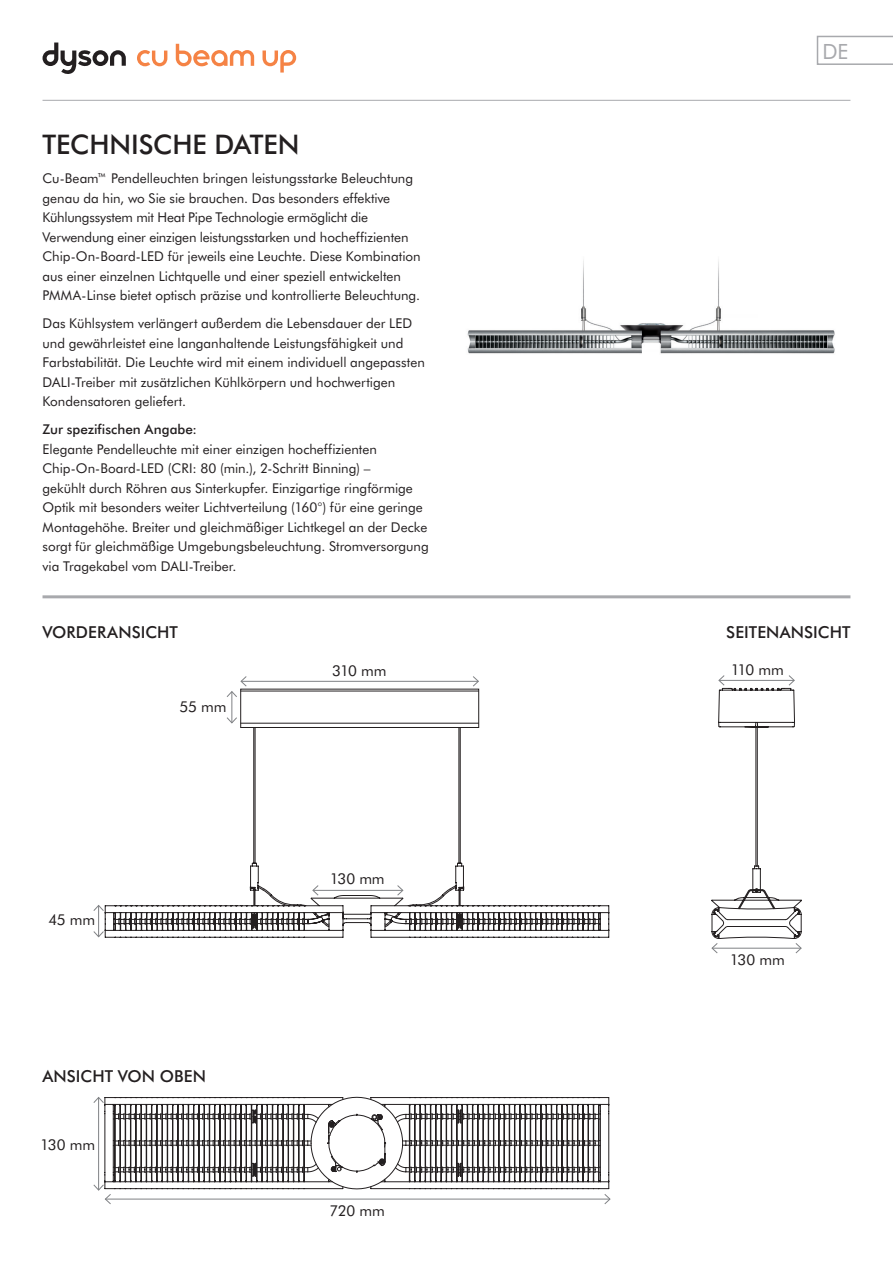
<style>
.page{position:relative;width:893px;height:1263px;background:#fff}
.page>*{position:absolute;margin:0;border:0;box-sizing:border-box;transform-origin:0 0}
.t1{font:500 27px "Futura BT";letter-spacing:-.005em;color:#231f20}
.t2{font:21px "Futura BT";color:#a8a9ad}
.t3{font:500 16.5px "Futura BT";color:#231f20}
.t4{font:15px "Futura BT";letter-spacing:-.01em;color:#231f20}
.t5{font:13.5px/19.5px "Futura BT";color:#231f20}
.t6{font:500 13.5px "Futura BT";color:#231f20}
</style>
<div class="page">
<svg style="left:105px;top:728px;width:504px;height:210px"></svg>
<hr style="left:98px;top:905px;width:1px;height:32px;background:#808285">
<svg style="left:93px;top:905px;width:12px;height:7px"></svg>
<svg style="left:93px;top:930px;width:12px;height:8px"></svg>
<hr style="left:231px;top:692px;width:1px;height:31px;background:#808285">
<svg style="left:227px;top:717px;width:10px;height:7px"></svg>
<svg style="left:253px;top:884px;width:208px;height:43px"></svg>
<hr style="left:241px;top:681px;width:237px;height:1px;background:#808285">
<svg style="left:472px;top:676px;width:7px;height:11px"></svg>
<svg style="left:226px;top:676px;width:21px;height:22px"></svg>
<div style="left:240px;top:689px;width:239px;height:39px;border:1px solid #231f20"></div>
<hr style="left:43px;top:100px;width:807px;height:1px;background:#a8a9ad">
<hr style="left:43px;top:595px;width:807px;height:3px;background:#a8a9ad">
<hr style="left:241px;top:691px;width:238px;height:1px;background:#231f20">
<hr style="left:241px;top:723px;width:238px;height:1px;background:#231f20">
<hr style="left:756px;top:727px;width:1px;height:140px;background:#231f20">
<hr style="left:757px;top:727px;width:1px;height:140px;background:#231f20">
<svg style="left:711px;top:865px;width:91px;height:89px"></svg>
<svg style="left:718px;top:675px;width:77px;height:53px"></svg>
<img style="left:467px;top:260px;width:368px;height:94px">
<svg style="left:93px;top:1096px;width:518px;height:109px"></svg>
<svg style="left:43px;top:43px;width:83px;height:31px"></svg>
<svg style="left:137px;top:50px;width:30px;height:16px"></svg>
<svg style="left:176px;top:44px;width:78px;height:22px"></svg>
<svg style="left:262px;top:50px;width:34px;height:23px"></svg>
<svg style="left:817px;top:36px;width:76px;height:29px"></svg>
<h1 class="t1" style="left:43px;top:127px;width:259px">TECHNISCHE DATEN</h1>
<p class="t5" style="left:43px;top:168px;width:380px">Cu-Beam™ Pendelleuchten bringen leistungsstarke Beleuchtung genau da hin, wo Sie sie brauchen. Das besonders effektive Kühlungssystem mit Heat Pipe Technologie ermöglicht die Verwendung einer einzigen leistungsstarken und hocheffizienten Chip-On-Board-LED für jeweils eine Leuchte. Diese Kombination aus einer einzelnen Lichtquelle und einer speziell entwickelten PMMA-Linse bietet optisch präzise und kontrollierte Beleuchtung.</p>
<p class="t5" style="left:43px;top:313px;width:384px">Das Kühlsystem verlängert außerdem die Lebensdauer der LED und gewährleistet eine langanhaltende Leistungsfähigkeit und Farbstabilität. Die Leuchte wird mit einem individuell angepassten DALI-Treiber mit zusätzlichen Kühlkörpern und hochwertigen Kondensatoren geliefert.</p>
<p class="t6" style="left:43px;top:421px;width:156px">Zur spezifischen Angabe:</p>
<p class="t5" style="left:43px;top:439px;width:388px">Elegante Pendelleuchte mit einer einzigen hocheffizienten Chip-On-Board-LED (CRI: 80 (min.), 2-Schritt Binning) –<br>gekühlt durch Röhren aus Sinterkupfer. Einzigartige ringförmige Optik mit besonders weiter Lichtverteilung (160°) für eine geringe Montagehöhe. Breiter und gleichmäßiger Lichtkegel an der Decke sorgt für gleichmäßige Umgebungsbeleuchtung. Stromversorgung via Tragekabel vom DALI-Treiber.</p>
<p class="t3" style="left:43px;top:621px;width:137px">VORDERANSICHT</p>
<h2 class="t2" style="left:822px;top:37px;width:28px">DE</h2>
<p class="t3" style="left:726px;top:621px;width:126px">SEITENANSICHT</p>
<p class="t4" style="left:48px;top:910px;width:48px">45 mm</p>
<p class="t4" style="left:180px;top:697px;width:48px">55 mm</p>
<p class="t3" style="left:43px;top:1066px;width:165px">ANSICHT VON OBEN</p>
<p class="t4" style="left:40px;top:1135px;width:56px">130 mm</p>
<p class="t4" style="left:332px;top:661px;width:56px">310 mm</p>
<p class="t4" style="left:731px;top:660px;width:55px">110 mm</p>
<p class="t4" style="left:330px;top:869px;width:56px">130 mm</p>
<p class="t4" style="left:330px;top:1200px;width:57px">720 mm</p>
<p class="t4" style="left:730px;top:949px;width:56px">130 mm</p>
</div>
